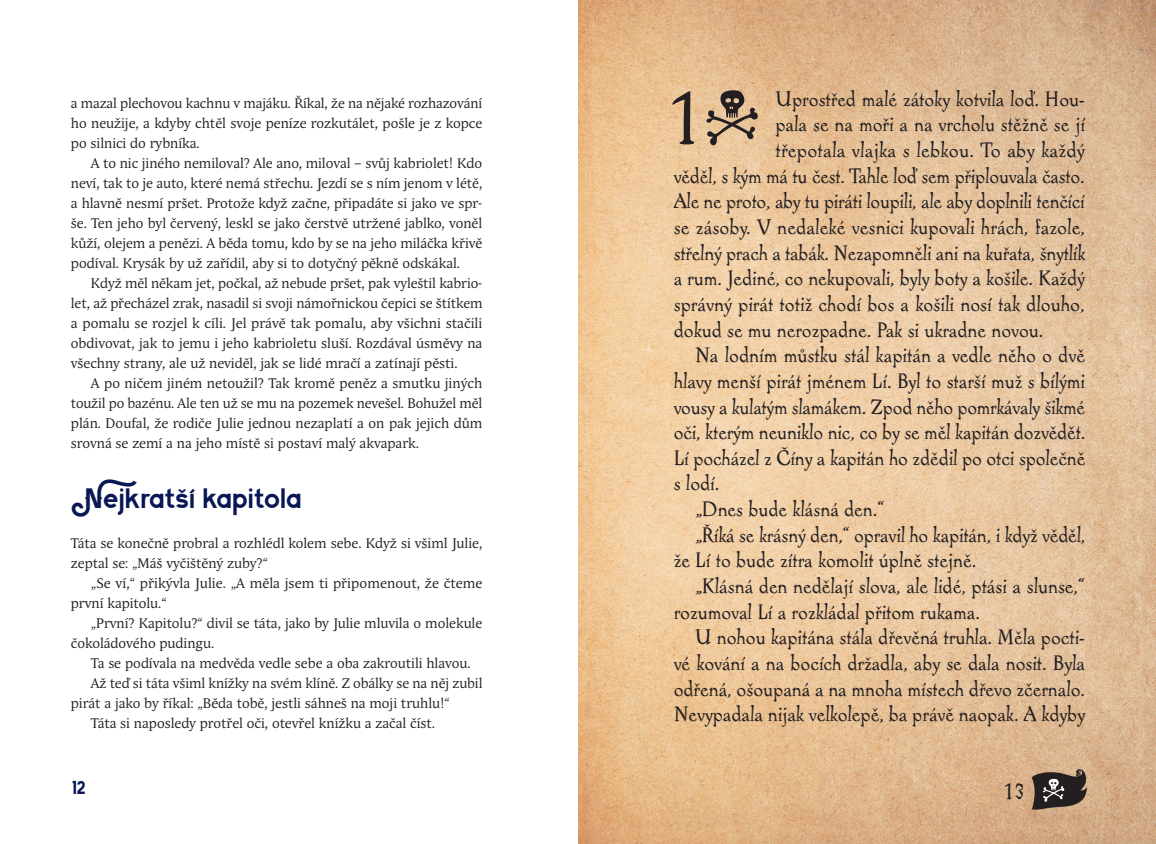
<style>
.page{position:relative;width:1156px;height:844px;background:#fff}
.page>*{position:absolute;margin:0;border:0;box-sizing:border-box;transform-origin:0 0}
.t1{font:30px "Bertha";letter-spacing:-.015em;color:#091855}
.t2{font:22.5px "Alcoholica";color:#231f20}
.pirates_font{font:20.62px/25.6px "Alcoholica";color:#231f20;text-align:justify}
.pirates_font_bez_ods{font:20.62px "Alcoholica";color:#231f20}
.t3{font:20px "Bertha";color:#091855}
.Normal_bez_odstavce{font:13.75px/20px "Andulka Book Pro";color:#231f20;text-align:justify}
</style>
<div class="page">
<img style="left:578px;top:0;width:577px;height:843px">
<svg style="left:1030px;top:768px;width:57px;height:41px"></svg>
<svg style="left:706px;top:90px;width:52px;height:56px"></svg>
<svg style="left:672px;top:91px;width:22px;height:53px"></svg>
<p class="Normal_bez_odstavce" style="left:71px;top:93px;width:413px">a mazal plechovou kachnu v majáku. Říkal, že na nějaké rozhazování ho neužije, a kdyby chtěl svoje peníze rozkutálet, pošle je z kopce po silnici do rybníka.</p>
<p class="Normal_bez_odstavce" style="left:71px;top:153px;width:413px;text-indent:20px">A to nic jiného nemiloval? Ale ano, miloval – svůj kabriolet! Kdo neví, tak to je auto, které nemá střechu. Jezdí se s ním jenom v létě, a hlavně nesmí pršet. Protože když začne, připadáte si jako ve spr&shy;še. Ten jeho byl červený, leskl se jako čerstvě utržené jablko, voněl kůží, olejem a penězi. A běda tomu, kdo by se na jeho miláčka křivě podíval. Krysák by už zařídil, aby si to dotyčný pěkně odskákal.</p>
<p class="Normal_bez_odstavce" style="left:71px;top:273px;width:413px;text-indent:20px">Když měl někam jet, počkal, až nebude pršet, pak vyleštil kabrio&shy;let, až přecházel zrak, nasadil si svoji námořnickou čepici se štítkem a pomalu se rozjel k cíli. Jel právě tak pomalu, aby všichni stačili obdivovat, jak to jemu i jeho kabrioletu sluší. Rozdával úsměvy na všechny strany, ale už neviděl, jak se lidé mračí a zatínají pěsti.</p>
<p class="Normal_bez_odstavce" style="left:71px;top:373px;width:413px;text-indent:20px">A po ničem jiném netoužil? Tak kromě peněz a smutku jiných toužil po bazénu. Ale ten už se mu na pozemek nevešel. Bohužel měl plán. Doufal, že rodiče Julie jednou nezaplatí a on pak jejich dům srovná se zemí a na jeho místě si postaví malý akvapark.</p>
<p class="t1" style="left:71px;top:480px;width:232px">Nejkratší kapitola</p>
<p class="Normal_bez_odstavce" style="left:71px;top:533px;width:413px">Táta se konečně probral a rozhlédl kolem sebe. Když si všiml Julie, zeptal se: „Máš vyčištěný zuby?“</p>
<p class="Normal_bez_odstavce" style="left:71px;top:573px;width:413px;text-indent:20px">„Se ví,“ přikývla Julie. „A měla jsem ti připomenout, že čteme první kapitolu.“</p>
<p class="Normal_bez_odstavce" style="left:71px;top:613px;width:413px;text-indent:20px">„První? Kapitolu?“ divil se táta, jako by Julie mluvila o molekule čokoládového pudingu.</p>
<p class="Normal_bez_odstavce" style="left:91px;top:653px;width:381px">Ta se podívala na medvěda vedle sebe a oba zakroutili hlavou.</p>
<p class="Normal_bez_odstavce" style="left:71px;top:673px;width:413px;text-indent:20px">Až teď si táta všiml knížky na svém klíně. Z obálky se na něj zubil pirát a jako by říkal: „Běda tobě, jestli sáhneš na moji truhlu!“</p>
<p class="Normal_bez_odstavce" style="left:91px;top:713px;width:345px">Táta si naposledy protřel oči, otevřel knížku a začal číst.</p>
<p class="pirates_font_bez_ods" style="left:775px;top:87px;width:311px">Uprostřed malé zátoky kotvila loď. Hou-</p>
<p class="pirates_font_bez_ods" style="left:775px;top:112px;width:311px">pala se na moři a na vrcholu stěžně se jí</p>
<p class="pirates_font_bez_ods" style="left:775px;top:138px;width:311px">třepotala vlajka s lebkou. To aby každý</p>
<p class="pirates_font_bez_ods" style="left:673px;top:163px;width:412px">věděl, s kým má tu čest. Tahle loď sem připlouvala často.</p>
<p class="pirates_font_bez_ods" style="left:673px;top:189px;width:412px">Ale ne proto, aby tu piráti loupili, ale aby doplnili tenčící</p>
<p class="pirates_font_bez_ods" style="left:673px;top:215px;width:413px">se zásoby. V nedaleké vesnici kupovali hrách, fazole,</p>
<p class="pirates_font_bez_ods" style="left:673px;top:240px;width:413px">střelný prach a tabák. Nezapomněli ani na kuřata, šnytlík</p>
<p class="pirates_font_bez_ods" style="left:673px;top:266px;width:412px">a rum. Jediné, co nekupovali, byly boty a košile. Každý</p>
<p class="pirates_font_bez_ods" style="left:673px;top:292px;width:412px">správný pirát totiž chodí bos a košili nosí tak dlouho,</p>
<p class="pirates_font_bez_ods" style="left:673px;top:317px;width:371px">dokud se mu nerozpadne. Pak si ukradne novou.</p>
<p class="pirates_font" style="left:673px;top:342px;width:413px;text-indent:21px">Na lodním můstku stál kapitán a vedle něho o dvě hlavy menší pirát jménem Lí. Byl to starší muž s bílými vousy a kulatým slamákem. Zpod něho pomrkávaly šikmé oči, kterým neuniklo nic, co by se měl kapitán dozvědět.<br>Lí pocházel z Číny a kapitán ho zdědil po otci společně s lodí.</p>
<p class="pirates_font" style="left:694px;top:496px;width:191px">„Dnes bude klásná den.“</p>
<p class="pirates_font" style="left:673px;top:521px;width:413px;text-indent:21px">„Říká se krásný den,“ opravil ho kapitán, i když věděl, že Lí to bude zítra komolit úplně stejně.</p>
<p class="pirates_font" style="left:673px;top:573px;width:413px;text-indent:21px">„Klásná den nedělají slova, ale lidé, ptási a slunse,“ rozumoval Lí a rozkládal přitom rukama.</p>
<p class="pirates_font" style="left:673px;top:624px;width:413px;text-indent:21px">U nohou kapitána stála dřevěná truhla. Měla pocti&shy;vé kování a na bocích držadla, aby se dala nosit. Byla odřená, ošoupaná a na mnoha místech dřevo zčernalo.<br>Nevypadala nijak velkolepě, ba právě naopak. A kdyby</p>
<h3 class="t3" style="left:72px;top:775px;width:15px">12</h3>
<p class="t2" style="left:1003px;top:777px;width:22px">13</p>
</div>
